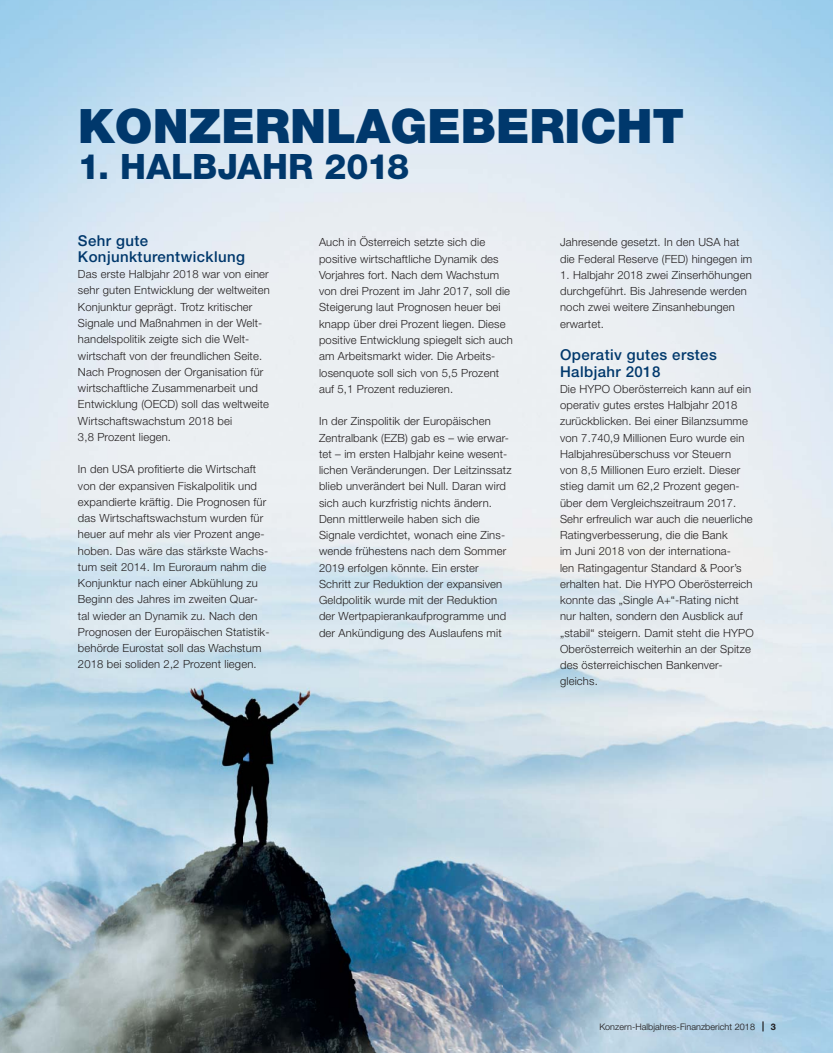
<style>
.page{position:relative;width:833px;height:1053px;background:#fff}
.page>*{position:absolute;margin:0;border:0;box-sizing:border-box;transform-origin:0 0}
.t1{font:900 47.5px "Helvetica Neue";color:#00386c}
.t2{font:800 35px "Helvetica Neue";color:#00386c}
.t3{font:500 15px/16.2px "Helvetica Neue";letter-spacing:.03em;color:#00386c}
.t4{font:300 11.25px/16.2px "Helvetica Neue";letter-spacing:.015em;color:#231f20}
.t5{font:300 9px "Helvetica Neue";letter-spacing:.005em;color:#231f20}
.t6{font:700 9px "Helvetica Neue";color:#231f20}
</style>
<div class="page">
<img style="left:0;top:442px;width:833px;height:610px">
<svg style="left:771px;top:1023px;width:5px;height:6px"></svg>
<img style="left:600px;top:1023px;width:154px;height:8px">
<h1 class="t1" style="left:78px;top:109px;width:608px">KONZERNLAGEBERICHT</h1>
<h2 class="t2" style="left:78px;top:153px;width:333px">1. HALBJAHR 2018</h2>
<h3 class="t3" style="left:78px;top:233px;width:168px">Sehr gute<br>Konjunkturentwicklung</h3>
<p class="t4" style="left:78px;top:267px;width:193px">Das erste Halbjahr 2018 war von einer sehr guten Entwicklung der weltweiten Konjunktur geprägt. Trotz kritischer Signale und Maßnahmen in der Welt&shy;handelspolitik zeigte sich die Welt&shy;wirtschaft von der freundlichen Seite.<br>Nach Prognosen der Organisation für wirtschaftliche Zusammenarbeit und Entwicklung (OECD) soll das weltweite Wirtschaftswachstum 2018 bei<br>3,8 Prozent liegen.</p>
<p class="t4" style="left:78px;top:462px;width:193px">In den USA profitierte die Wirtschaft von der expansiven Fiskalpolitik und expandierte kräftig. Die Prognosen für das Wirtschaftswachstum wurden für heuer auf mehr als vier Prozent ange&shy;hoben. Das wäre das stärkste Wachs&shy;tum seit 2014. Im Euroraum nahm die Konjunktur nach einer Abkühlung zu Beginn des Jahres im zweiten Quar&shy;tal wieder an Dynamik zu. Nach den Prognosen der Europäischen Statistik&shy;behörde Eurostat soll das Wachstum 2018 bei soliden 2,2 Prozent liegen.</p>
<p class="t4" style="left:319px;top:235px;width:195px">Auch in Österreich setzte sich die positive wirtschaftliche Dynamik des Vorjahres fort. Nach dem Wachstum von drei Prozent im Jahr 2017, soll die Steigerung laut Prognosen heuer bei knapp über drei Prozent liegen. Diese positive Entwicklung spiegelt sich auch am Arbeitsmarkt wider. Die Arbeits&shy;losenquote soll sich von 5,5 Prozent auf 5,1 Prozent reduzieren.</p>
<p class="t4" style="left:319px;top:414px;width:194px">In der Zinspolitik der Europäischen Zentralbank (EZB) gab es – wie erwar&shy;tet – im ersten Halbjahr keine wesent&shy;lichen Veränderungen. Der Leitzinssatz blieb unverändert bei Null. Daran wird sich auch kurzfristig nichts ändern.<br>Denn mittlerweile haben sich die Signale verdichtet, wonach eine Zins&shy;wende frühestens nach dem Sommer 2019 erfolgen könnte. Ein erster Schritt zur Reduktion der expansiven Geldpolitik wurde mit der Reduktion der Wertpapierankaufprogramme und der Ankündigung des Auslaufens mit</p>
<p class="t4" style="left:560px;top:235px;width:194px">Jahresende gesetzt. In den USA hat die Federal Reserve (FED) hingegen im</p>
<p class="t4" style="left:560px;top:268px;width:193px">1. Halbjahr 2018 zwei Zinserhöhungen durchgeführt. Bis Jahresende werden noch zwei weitere Zinsanhebungen erwartet.</p>
<h3 class="t3" style="left:560px;top:348px;width:158px">Operativ gutes erstes<br>Halbjahr 2018</h3>
<p class="t4" style="left:560px;top:381px;width:195px">Die HYPO Oberösterreich kann auf ein operativ gutes erstes Halbjahr 2018 zurückblicken. Bei einer Bilanzsumme von 7.740,9 Millionen Euro wurde ein Halbjahresüberschuss vor Steuern<br>von 8,5 Millionen Euro erzielt. Dieser stieg damit um 62,2 Prozent gegen&shy;über dem Vergleichszeitraum 2017.<br>Sehr erfreulich war auch die neuerliche Ratingverbesserung, die die Bank<br>im Juni 2018 von der internationa-<br>len Ratingagentur Standard &amp; Poor’s erhalten hat. Die HYPO Oberösterreich konnte das „Single A+“-Rating nicht nur halten, sondern den Ausblick auf „stabil“ steigern. Damit steht die HYPO Ober österreich weiterhin an der Spitze des österreichischen Bankenver&shy;gleichs.</p>
<p class="t5" style="left:599px;top:1023px;width:157px">Konzern-Halbjahres-Finanzbericht 2018</p>
<p class="t6" style="left:771px;top:1023px;width:7px">3</p>
</div>
